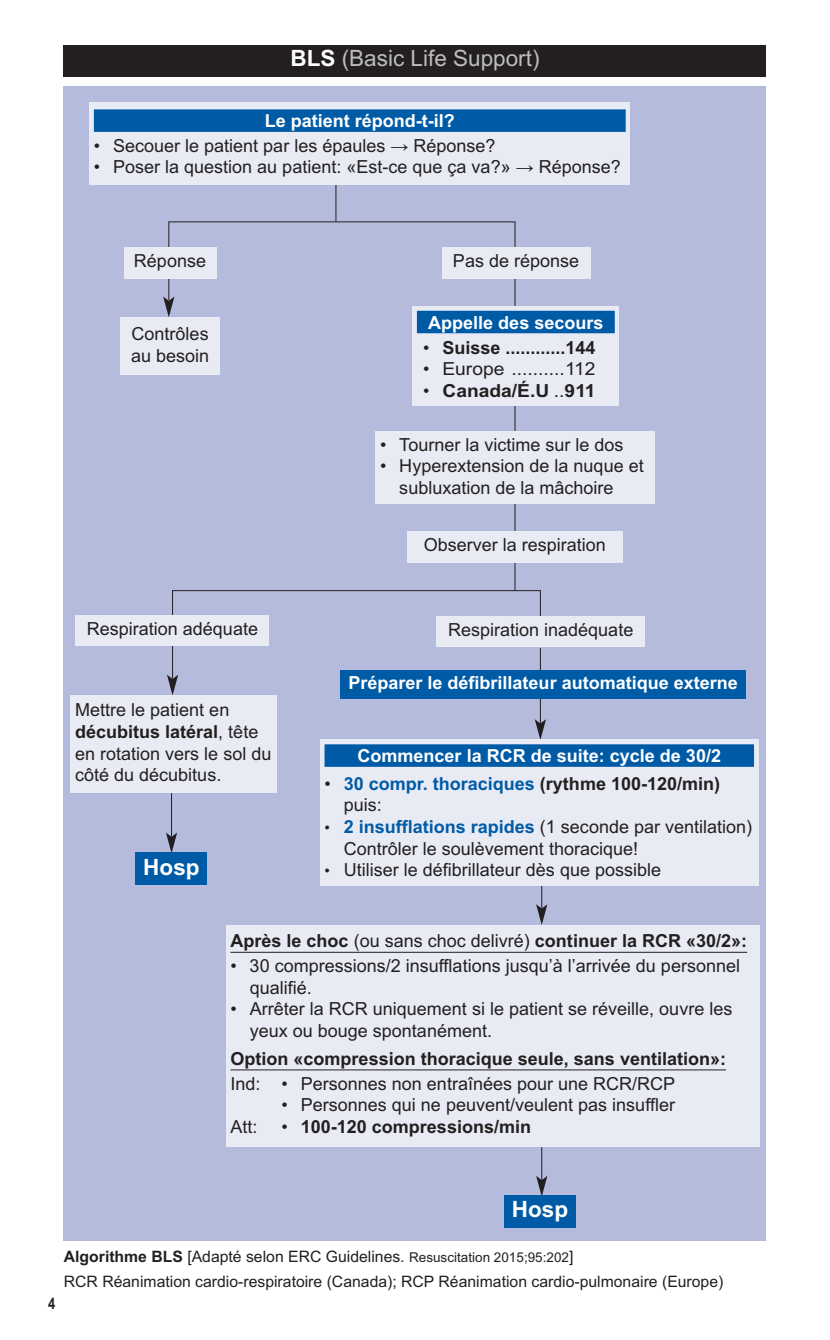
<style>
.page{position:relative;width:830px;height:1340px;background:#fff}
.page>*{position:absolute;margin:0;border:0;box-sizing:border-box;transform-origin:0 0}
.t1{font:22.5px "Arial";color:#bcbdc0}
.t2{font:700 22.5px "Arial";color:#fff}
.t3{font:18px/21.6px "Arial";color:#231f20}
.t4{font:700 18px "Arial";color:#231f20}
.t5{font:700 18px "Arial";color:#fff}
.t6{font:700 18px/21.6px "Arial";color:#005ba7}
.t7{font:700 18px "Arial";color:#231f20;scale:1.07 1}
.t8{font:15.75px/25.2px "Arial";color:#231f20}
.t9{font:700 15.75px "Arial Narrow";color:#231f20}
.s1{font-weight:700;color:#fff}
.s2{font-weight:400}
.s3{font-weight:700}
.s4{font-weight:400;color:#231f20}
.s5{color:#231f20}
.s6{font-size:15.75px}
.s7{font-weight:700;color:#005ba7}
.s8{font-size:13.5px}
</style>
<div class="page">
<div style="left:64px;top:86px;width:701px;height:1154px;background:#b5bbdc"></div>
<hr style="left:171px;top:791px;width:1px;height:45px;background:#231f20">
<svg style="left:166px;top:832px;width:11px;height:20px"></svg>
<hr style="left:539px;top:648px;width:1px;height:75px;background:#231f20">
<svg style="left:534px;top:719px;width:11px;height:20px"></svg>
<svg style="left:536px;top:885px;width:11px;height:39px"></svg>
<hr style="left:541px;top:1147px;width:1px;height:32px;background:#231f20">
<svg style="left:536px;top:1175px;width:11px;height:20px"></svg>
<hr style="left:335px;top:180px;width:1px;height:41px;background:#231f20">
<div style="left:89px;top:102px;width:541px;height:82px;background:#e9ebf4"></div>
<div style="left:94px;top:109px;width:531px;height:23px;background:#005ba7"></div>
<svg style="left:168px;top:221px;width:347px;height:369px"></svg>
<svg style="left:163px;top:296px;width:11px;height:21px"></svg>
<svg style="left:167px;top:590px;width:374px;height:105px"></svg>
<div style="left:436px;top:616px;width:208px;height:31px;background:#e9ebf4"></div>
<div style="left:75px;top:615px;width:194px;height:31px;background:#e9ebf4"></div>
<div style="left:441px;top:247px;width:149px;height:32px;background:#e9ebf4"></div>
<div style="left:412px;top:306px;width:207px;height:99px;background:#e9ebf4"></div>
<div style="left:416px;top:311px;width:198px;height:22px;background:#005ba7"></div>
<div style="left:375px;top:431px;width:279px;height:73px;background:#e9ebf4"></div>
<div style="left:407px;top:530px;width:215px;height:32px;background:#e9ebf4"></div>
<div style="left:124px;top:247px;width:92px;height:32px;background:#e9ebf4"></div>
<div style="left:120px;top:317px;width:100px;height:58px;background:#e9ebf4"></div>
<div style="left:320px;top:739px;width:438px;height:146px;background:#e9ebf4"></div>
<div style="left:324px;top:744px;width:429px;height:22px;background:#005ba7"></div>
<div style="left:71px;top:695px;width:205px;height:97px;background:#e9ebf4"></div>
<div style="left:340px;top:670px;width:405px;height:28px;background:#005ba7"></div>
<div style="left:136px;top:852px;width:71px;height:32px;background:#005ba7"></div>
<div style="left:504px;top:1195px;width:71px;height:32px;background:#005ba7"></div>
<div style="left:64px;top:45px;width:701px;height:32px;background:#231f20"></div>
<div style="left:226px;top:924px;width:533px;height:222px;background:#e9ebf4"></div>
<hr style="left:230px;top:951px;width:516px;height:1px;background:#231f20">
<hr style="left:230px;top:1069px;width:495px;height:1px;background:#231f20">
<p class="t1" style="left:290px;top:45px;width:250px"><span class="s1">BLS</span> (Basic Life Support)</p>
<p class="t5" style="left:264px;top:110px;width:191px">Le patient répond-t-il?</p>
<p class="t3" style="left:94px;top:135px;width:403px">• Secouer le patient par les épaules → Réponse?</p>
<p class="t3" style="left:94px;top:156px;width:528px">• Poser la question au patient: «Est-ce que ça va?» → Réponse?</p>
<p class="t3" style="left:134px;top:250px;width:74px">Réponse</p>
<p class="t3" style="left:131px;top:323px;width:80px">Contrôles au besoin</p>
<p class="t3" style="left:453px;top:250px;width:128px">Pas de réponse</p>
<p class="t5" style="left:428px;top:312px;width:177px">Appelle des secours</p>
<p class="t4" style="left:423px;top:337px;width:174px"><span class="s2">•</span> Suisse ............144</p>
<p class="t3" style="left:423px;top:358px;width:174px">• Europe ..........112</p>
<p class="t7" style="left:423px;top:380px;width:162px"><span class="s2">•</span> Canada/É.U <span class="s2">..</span>911</p>
<p class="t3" style="left:380px;top:434px;width:245px">• Tourner la victime sur le dos</p>
<p class="t3" style="left:399px;top:455px;width:246px;text-indent:-19px">• Hyperextension de la nuque et subluxation de la mâchoire</p>
<p class="t3" style="left:423px;top:534px;width:184px">Observer la respiration</p>
<p class="t3" style="left:87px;top:618px;width:173px">Respiration adéquate</p>
<p class="t3" style="left:448px;top:619px;width:187px">Respiration inadéquate</p>
<p class="t3" style="left:75px;top:699px;width:198px">Mettre le patient en <span class="s3">décubitus latéral</span>, tête en rotation vers le sol du côté du décubitus.</p>
<p class="t2" style="left:143px;top:853px;width:58px">Hosp</p>
<p class="t5" style="left:348px;top:672px;width:391px">Préparer le défibrillateur automatique externe</p>
<p class="t5" style="left:357px;top:745px;width:365px">Commencer la RCR de suite: cycle de 30/2</p>
<p class="t6" style="left:343px;top:772px;width:378px;text-indent:-19px"><span class="s4">•</span> 30 compr. thoraciques <span class="s5">(rythme 100-120/min) </span><span class="s4">puis:</span></p>
<p class="t3" style="left:343px;top:816px;width:410px;text-indent:-19px"><span class="s6">•</span> <span class="s7">2 insufflations rapides</span> (1 seconde par ventilation)<br>Contrôler le soulèvement thoracique!</p>
<p class="t3" style="left:324px;top:859px;width:338px"><span class="s6">•</span> Utiliser le défibrillateur dès que possible</p>
<p class="t4" style="left:230px;top:930px;width:518px">Après le choc <span class="s2">(ou sans choc delivré)</span> continuer la RCR «30/2»:</p>
<p class="t3" style="left:249px;top:955px;width:491px;text-indent:-19px">• 30 compressions/2 insufflations jusqu’à l’arrivée du personnel qualifié.</p>
<p class="t3" style="left:249px;top:998px;width:484px;text-indent:-19px">• Arrêter la RCR uniquement si le patient se réveille, ouvre les yeux ou bouge spontanément.</p>
<p class="t4" style="left:230px;top:1048px;width:497px">Option «compression thoracique seule, sans ventilation»:</p>
<p class="t3" style="left:230px;top:1072px;width:446px">Ind: • Personnes non entraînées pour une RCR/RCP</p>
<p class="t3" style="left:281px;top:1094px;width:395px">• Personnes qui ne peuvent/veulent pas insuffler</p>
<p class="t3" style="left:230px;top:1116px;width:29px">Att:</p>
<p class="t4" style="left:281px;top:1116px;width:251px"><span class="s2">•</span> 100-120 compressions/min</p>
<p class="t2" style="left:511px;top:1196px;width:58px">Hosp</p>
<p class="t9" style="left:48px;top:1294px;width:9px">4</p>
<p class="t8" style="left:64px;top:1244px;width:660px"><span class="s3">Algorithme BLS</span> [Adapté selon ERC Guidelines. <span class="s8">Resuscitation 2015;95:202</span>]<br>RCR Réanimation cardio-respiratoire (Canada); RCP Réanimation cardio-pulmonaire (Europe)</p>
</div>
